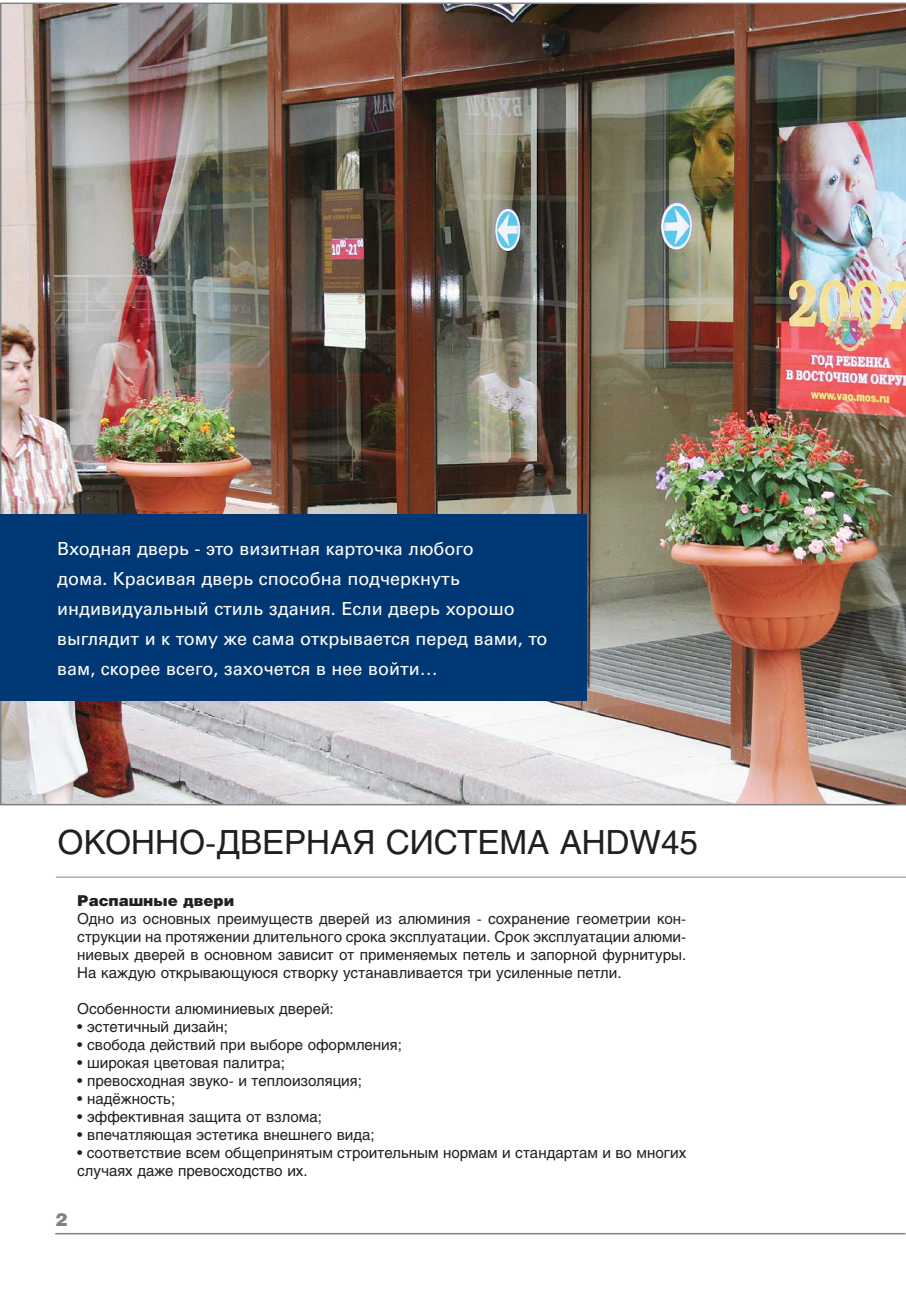
<style>
.page{position:relative;width:906px;height:1289px;background:#fff}
.page>*{position:absolute;margin:0;border:0;box-sizing:border-box;transform-origin:0 0}
.t1{font:33px "Helios";color:#231f20}
.t2{font:18px/30px "Univers Cyr";color:#fff}
.t3{font:900 18px "Helios";color:#808285}
.t4{font:15px/18px "Helios";color:#231f20;text-align:justify}
.t5{font:900 15px "Helios";color:#231f20}
</style>
<div class="page">
<hr style="left:55px;top:1232px;width:850px;height:2px;background:#808285">
<img style="left:0;top:3px;width:906px;height:802px">
<div style="left:0;top:514px;width:586px;height:187px;background:#003876"></div>
<hr style="left:56px;top:876px;width:850px;height:1px;background:#808285">
<p class="t2" style="left:57px;top:535px;width:492px">Входная дверь - это визитная карточка любого<br>дома. Красивая дверь способна подчеркнуть индивидуальный стиль здания. Если дверь хорошо выглядит и к тому же сама открывается перед вами, то вам, скорее всего, захочется в нее войти…</p>
<h1 class="t1" style="left:57px;top:830px;width:642px">ОКОННО-ДВЕРНАЯ СИСТЕМА AHDW45</h1>
<p class="t5" style="left:77px;top:894px;width:158px">Распашные двери</p>
<p class="t4" style="left:77px;top:910px;width:610px">Одно из основных преимуществ дверей из алюминия - сохранение геометрии кон&shy;струкции на протяжении длительного срока эксплуатации. Cрок эксплуатации алюми&shy;ниевых дверей в основном зависит от применяемых петель и запорной фурнитуры.<br>На каждую открывающуюся створку устанавливается три усиленные петли.</p>
<p class="t4" style="left:77px;top:1000px;width:258px">Особенности алюминиевых дверей:</p>
<p class="t4" style="left:77px;top:1018px;width:152px">• эстетичный дизайн;</p>
<p class="t4" style="left:77px;top:1036px;width:326px">• свобода действий при выборе оформления;</p>
<p class="t4" style="left:77px;top:1054px;width:209px">• широкая цветовая палитра;</p>
<p class="t4" style="left:77px;top:1072px;width:286px">• превосходная звуко- и теплоизоляция;</p>
<p class="t4" style="left:77px;top:1090px;width:100px">• надёжность;</p>
<p class="t4" style="left:77px;top:1108px;width:246px">• эффективная защита от взлома;</p>
<p class="t4" style="left:77px;top:1126px;width:299px">• впечатляющая эстетика внешнего вида;</p>
<p class="t4" style="left:77px;top:1144px;width:610px">• соответствие всем общепринятым строительным нормам и стандартам и во многих случаях даже превосходство их.</p>
<p class="t3" style="left:55px;top:1213px;width:14px">2</p>
</div>
